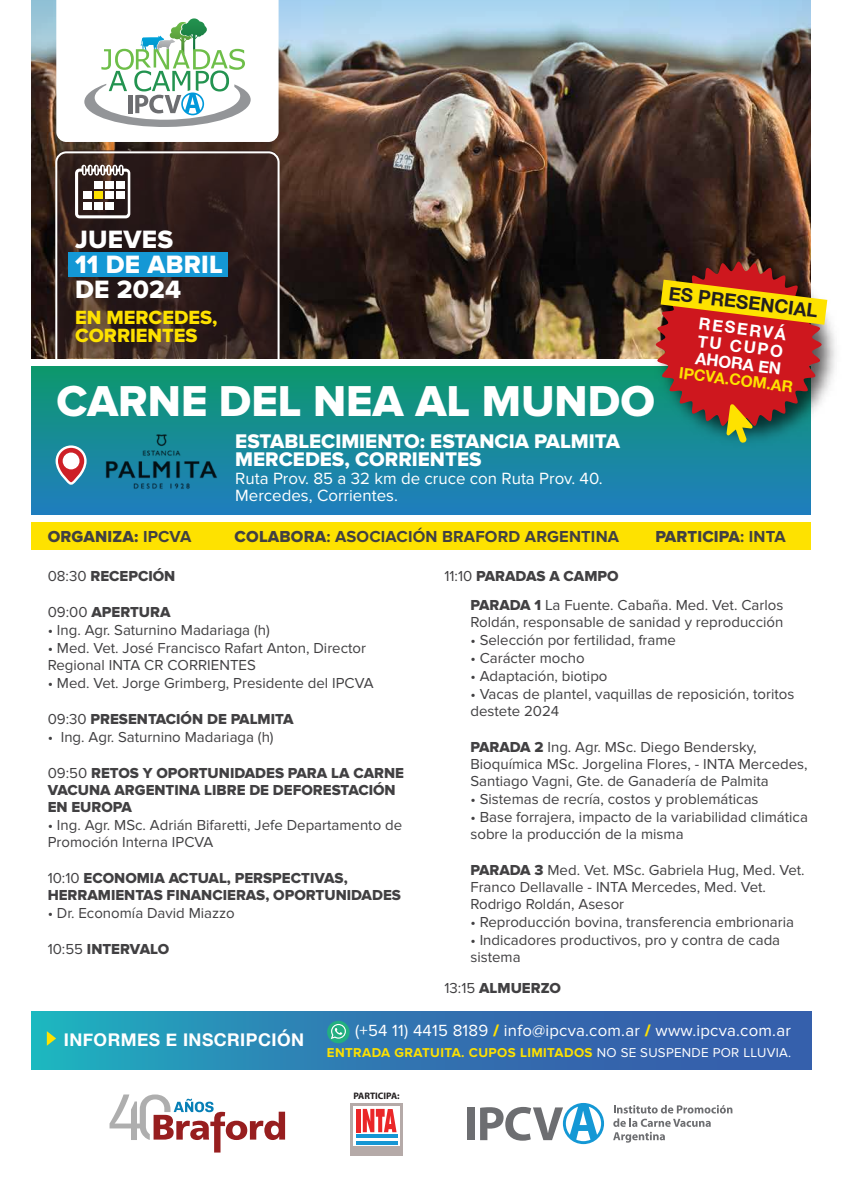
<style>
.page{position:relative;width:842px;height:1191px;background:#fff}
.page>*{position:absolute;margin:0;border:0;box-sizing:border-box;transform-origin:0 0}
.t1{font:44.8px "Proxima Nova Extrabld";color:#fff}
.t2{font:26px/24.9px "Proxima Nova Extrabld";letter-spacing:.01em;color:#fff}
.t3{font:20.5px/17.6px "Proxima Nova Extrabld";color:#fff}
.t4{font:19.8px/17.8px "Proxima Nova Extrabld";color:#fee200}
.t5{font:700 18.8px "Helvetica Neue";color:#231f20}
.t6{font:700 17.5px "Helvetica Neue";letter-spacing:.025em;color:#fff}
.t7{font:16.8px/17.6px "Proxima Nova";color:#fff}
.t8{font:16.7px "Proxima Nova";letter-spacing:.015em;color:#fff}
.t9{font:700 16.5px "Proxima Nova";letter-spacing:.01em;color:#414042}
.t10{font:16.5px "Proxima Nova Extrabld";letter-spacing:.01em;color:#414042}
.t11{font:700 16.5px/17.4px "Helvetica Neue";color:#fff;text-align:justify}
.t12{font:700 15.6px "Helvetica Neue";color:#fee200}
.t13{font:15px/17px "Proxima Nova";color:#414042}
.t14{font:15px/17px "Proxima Nova Extrabld";color:#414042}
.t15{font:700 13.3px "Proxima Nova";letter-spacing:.03em;color:#fee100}
.t16{font:700 9.4px "Myriad Pro";color:#231f20}
.s1{font-family:"Proxima Nova";font-weight:700}
.s2{font-family:"Proxima Nova Extrabld";font-weight:400}
.s3{font-family:"Proxima Nova"}
.s4{font-family:"Proxima Nova Extrabld"}
.s5{font-weight:900;color:#fee100}
.s6{font-weight:400;color:#fff}
</style>
<div class="page">
<img style="left:32px;top:104px;width:778px;height:254px">
<img style="left:32px;top:0;width:778px;height:104px">
<div style="left:32px;top:366px;width:778px;height:148px;background:linear-gradient(to bottom,#0d986d,#207ebf)"></div>
<div style="left:32px;top:522px;width:779px;height:28px;background:#fee200"></div>
<svg style="left:32px;top:1012px;width:780px;height:57px;background:#2e7bb2"></svg>
<svg style="left:47px;top:1031px;width:9px;height:14px"></svg>
<img style="left:646px;top:252px;width:190px;height:201px">
<svg style="left:656px;top:262px;width:171px;height:181px;background:#a95737"></svg>
<svg style="left:54px;top:150px;width:227px;height:209px;background:#3f2e2a"></svg>
<svg style="left:56px;top:0;width:223px;height:142px"></svg>
<svg style="left:54px;top:444px;width:34px;height:40px"></svg>
<div style="left:64px;top:454px;width:14px;height:13px;background:#fff;border-radius:50%"></div>
<div style="left:68px;top:252px;width:159px;height:25px;background:#1498d5"></div>
<div style="left:327px;top:1020px;width:23px;height:23px;background:#22af80;border-radius:50%"></div>
<svg style="left:331px;top:1024px;width:15px;height:15px"></svg>
<img style="left:90px;top:429px;width:136px;height:64px">
<div style="left:350px;top:1103px;width:53px;height:53px;background:#b5aaa8"></div>
<svg style="left:353px;top:1106px;width:47px;height:39px"></svg>
<hr style="left:356px;top:1134px;width:41px;height:3px;background:#1596d4">
<svg style="left:356px;top:1140px;width:41px;height:4px"></svg>
<div style="left:356px;top:1108px;width:5px;height:24px;background:#ea2628"></div>
<svg style="left:363px;top:1108px;width:34px;height:24px"></svg>
<svg style="left:613px;top:1105px;width:119px;height:37px"></svg>
<div style="left:467px;top:1107px;width:7px;height:33px;background:#6d6e71"></div>
<svg style="left:480px;top:1103px;width:124px;height:41px"></svg>
<svg style="left:110px;top:1094px;width:175px;height:58px"></svg>
<h2 class="t2" style="left:75px;top:228px;width:149px">JUEVES<br>11 DE ABRIL<br>DE 2024</h2>
<h3 class="t4" style="left:75px;top:309px;width:144px">EN MERCEDES,<br>CORRIENTES</h3>
<h1 class="t1" style="left:56px;top:375px;width:600px">CARNE DEL NEA AL MUNDO</h1>
<h3 class="t3" style="left:235px;top:433px;width:386px">ESTABLECIMIENTO: ESTANCIA PALMITA<br>MERCEDES, CORRIENTES</h3>
<p class="t7" style="left:235px;top:469px;width:369px">Ruta Prov. 85 a 32 km de cruce con Ruta Prov. 40.<br>Mercedes, Corrientes.</p>
<p class="t5" style="left:671px;top:278px;width:151px;rotate:7deg">ES PRESENCIAL</p>
<p class="t11" style="left:700px;top:315px;width:89px;rotate:7deg">RESERVÁ TU CUPO AHORA EN</p>
<p class="t12" style="left:681px;top:360px;width:116px;rotate:7deg">IPCVA.COM.AR</p>
<p class="t10" style="left:48px;top:527px;width:145px">ORGANIZA: <span class="s1">IPCVA</span></p>
<p class="t9" style="left:235px;top:527px;width:386px"><span class="s2">COLABORA</span>: ASOCIACIÓN BRAFORD ARGENTINA</p>
<p class="t10" style="left:655px;top:527px;width:132px">PARTICIPA<span class="s1">: INTA</span></p>
<p class="t14" style="left:48px;top:568px;width:129px"><span class="s3">08:30</span> RECEPCIÓN</p>
<p class="t14" style="left:48px;top:604px;width:124px"><span class="s3">09:00</span> APERTURA</p>
<p class="t13" style="left:48px;top:622px;width:224px">• Ing. Agr. Saturnino Madariaga (h)</p>
<p class="t13" style="left:48px;top:640px;width:320px">• Med. Vet. José Francisco Rafart Anton, Director<br>Regional INTA CR CORRIENTES</p>
<p class="t13" style="left:48px;top:675px;width:327px">• Med. Vet. Jorge Grimberg, Presidente del IPCVA</p>
<p class="t14" style="left:48px;top:711px;width:247px"><span class="s3">09:30</span> PRESENTACIÓN DE PALMITA</p>
<p class="t13" style="left:48px;top:729px;width:227px">• Ing. Agr. Saturnino Madariaga (h)</p>
<p class="t14" style="left:48px;top:765px;width:358px"><span class="s3">09:50</span> RETOS Y OPORTUNIDADES PARA LA CARNE<br>VACUNA ARGENTINA LIBRE DE DEFORESTACIÓN<br>EN EUROPA</p>
<p class="t13" style="left:48px;top:817px;width:356px">• Ing. Agr. MSc. Adrián Bifaretti, Jefe Departamento de<br>Promoción Interna IPCVA</p>
<p class="t14" style="left:48px;top:870px;width:355px"><span class="s3">10:10</span> ECONOMIA ACTUAL, PERSPECTIVAS,<br>HERRAMIENTAS FINANCIERAS, OPORTUNIDADES</p>
<p class="t13" style="left:48px;top:905px;width:189px">• Dr. Economía David Miazzo</p>
<p class="t14" style="left:48px;top:941px;width:123px"><span class="s3">10:55</span> INTERVALO</p>
<p class="t14" style="left:444px;top:568px;width:176px"><span class="s3">11:10</span> PARADAS A CAMPO</p>
<p class="t13" style="left:470px;top:597px;width:314px"><span class="s4">PARADA 1</span> La Fuente. Cabaña. Med. Vet. Carlos<br>Roldán, responsable de sanidad y reproducción</p>
<p class="t13" style="left:470px;top:632px;width:207px">• Selección por fertilidad, frame</p>
<p class="t13" style="left:470px;top:650px;width:116px">• Carácter mocho</p>
<p class="t13" style="left:470px;top:668px;width:139px">• Adaptación, biotipo</p>
<p class="t13" style="left:470px;top:686px;width:325px">• Vacas de plantel, vaquillas de reposición, toritos destete 2024</p>
<p class="t13" style="left:470px;top:739px;width:339px"><span class="s4">PARADA 2</span> Ing. Agr. MSc. Diego Bendersky,<br>Bioquímica MSc. Jorgelina Flores, - INTA Mercedes,<br>Santiago Vagni, Gte. de Ganadería de Palmita</p>
<p class="t13" style="left:470px;top:791px;width:290px">• Sistemas de recría, costos y problemáticas</p>
<p class="t13" style="left:470px;top:809px;width:339px">• Base forrajera, impacto de la variabilidad climática sobre la producción de la misma</p>
<p class="t13" style="left:470px;top:862px;width:336px"><span class="s4">PARADA 3</span> Med. Vet. MSc. Gabriela Hug, Med. Vet.<br>Franco Dellavalle - INTA Mercedes, Med. Vet.<br>Rodrigo Roldán, Asesor</p>
<p class="t13" style="left:470px;top:914px;width:325px">• Reproducción bovina, transferencia embrionaria</p>
<p class="t13" style="left:470px;top:932px;width:311px">• Indicadores productivos, pro y contra de cada sistema</p>
<p class="t14" style="left:444px;top:980px;width:118px"><span class="s3">13:15</span> ALMUERZO</p>
<p class="t6" style="left:64px;top:1026px;width:242px">INFORMES E INSCRIPCIÓN</p>
<p class="t8" style="left:355px;top:1021px;width:437px">(+54 11) 4415 8189 <span class="s5">/</span> info@ipcva.com.ar <span class="s5">/</span> www.ipcva.com.ar</p>
<p class="t15" style="left:327px;top:1044px;width:466px">ENTRADA GRATUITA. CUPOS LIMITADOS <span class="s6">NO SE SUSPENDE POR LLUVIA.</span></p>
<p class="t16" style="left:353px;top:1089px;width:48px">PARTICIPA:</p>
</div>
